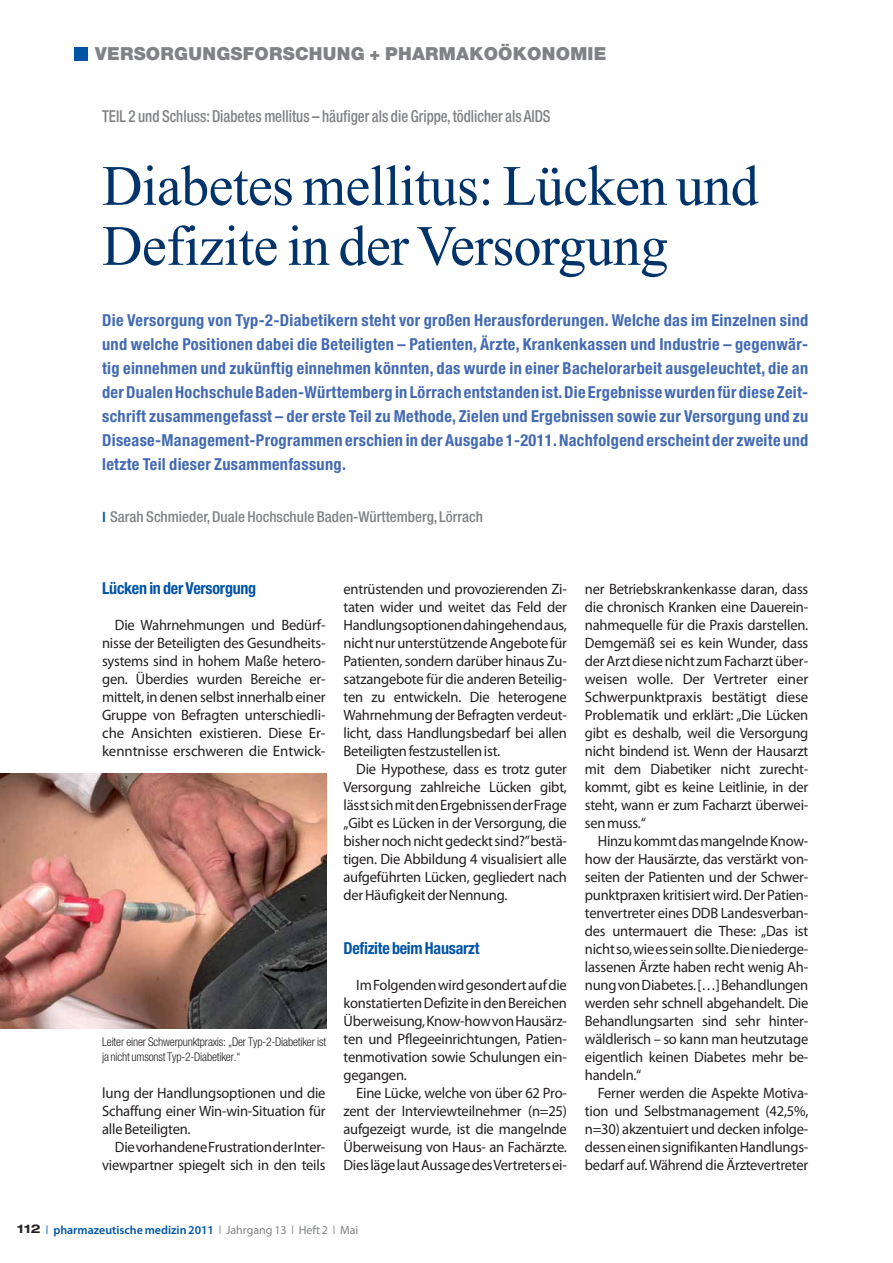
<style>
.page{position:relative;width:893px;height:1263px;background:#fff}
.page>*{position:absolute;margin:0;border:0;box-sizing:border-box;transform-origin:0 0}
.t1{font:57px/60px "Times New Roman";letter-spacing:-.01em;color:#003369}
.t2{font:900 18px "Helvetica Neue";letter-spacing:.015em;color:#808285}
.t3{font:700 condensed 16.5px/24px "Helvetica Neue";letter-spacing:.02em;color:#426ab3;text-align:justify}
.t4{font:500 condensed 16.5px "Helvetica Neue";color:#808285;scale:.9 1}
.t5{font:700 condensed 16.5px "Helvetica Neue";letter-spacing:-.015em;color:#0054a6}
.t6{font:15px/18px "Myriad Pro";letter-spacing:-.015em;color:#231f20;text-align:justify}
.t7{font:500 condensed 15px "Helvetica Neue";color:#808285}
.t8{font:300 condensed 12px/15px "Helvetica Neue";letter-spacing:-.015em;color:#231f20}
.t9{font:600 12px "Myriad Pro";color:#0054a6}
.s1{font-family:"Myriad Pro";font-weight:600;font-stretch:normal;color:#0054a6}
.s2{font-family:"Helvetica Neue";font-weight:700;font-stretch:expanded;color:#231f20}
.s3{font-family:"MS Gothic";font-weight:400}
.s4{font-family:"MS Gothic";font-weight:400;color:#808285}
.s5{font-weight:400;color:#808285}
</style>
<div class="page">
<div style="left:74px;top:47px;width:14px;height:14px;background:#0054a6"></div>
<img style="left:0;top:774px;width:326px;height:255px">
<p class="t2" style="left:95px;top:43px;width:513px">VERSORGUNGSFORSCHUNG + PHARMAKOÖKONOMIE</p>
<p class="t4" style="left:102px;top:107px;width:500px">TEIL 2 und Schluss: Diabetes mellitus – häufiger als die Grippe, tödlicher als AIDS</p>
<h1 class="t1" style="left:102px;top:155px;width:658px">Diabetes mellitus: Lücken und<br>Defizite in der Versorgung</h1>
<p class="t3" style="left:102px;top:308px;width:707px">Die Versorgung von Typ-2-Diabetikern steht vor großen Herausforderungen. Welche das im Einzelnen sind und welche Positionen dabei die Beteiligten – Patienten, Ärzte, Krankenkassen und Industrie – gegenwär&shy;tig einnehmen und zukünftig einnehmen könnten, das wurde in einer Bachelorarbeit ausgeleuchtet, die an der Dualen Hochschule Baden-Württemberg in Lörrach entstanden ist. Die Ergebnisse wurden für diese Zeit&shy;schrift zusammengefasst – der erste Teil zu Methode, Zielen und Ergebnissen sowie zur Versorgung und zu Disease-Management-Programmen erschien in der Ausgabe 1-2011. Nachfolgend erscheint der zweite und letzte Teil dieser Zusammenfassung.</p>
<p class="t7" style="left:102px;top:508px;width:382px"><span class="s1">I</span> Sarah Schmieder, Duale Hochschule Baden-Württemberg, Lörrach</p>
<p class="t5" style="left:102px;top:578px;width:156px">Lücken in der Versorgung</p>
<p class="t6" style="left:102px;top:616px;width:225px;text-indent:13px">Die Wahrnehmungen und Bedürf&shy;nisse der Beteiligten des Gesundheits&shy;systems sind in hohem Maße hetero&shy;gen. Überdies wurden Bereiche er&shy;mittelt, in denen selbst innerhalb einer Gruppe von Befragten unterschiedli&shy;che Ansichten existieren. Diese Er&shy;kenntnisse erschweren die Entwick-</p>
<p class="t8" style="left:102px;top:1034px;width:225px">Leiter einer Schwerpunktpraxis: „Der Typ-2-Diabetiker ist ja nicht umsonst Typ-2-Diabetiker.“</p>
<p class="t6" style="left:102px;top:1084px;width:225px">lung der Handlungsoptionen und die Schaffung einer Win-win-Situation für alle Beteiligten.</p>
<p class="t6" style="left:102px;top:1138px;width:225px;text-align:right">Die vorhandene Frustration der Inter&shy;viewpartner spiegelt sich in den teils</p>
<p class="t6" style="left:343px;top:580px;width:225px">entrüstenden und provozierenden Zi&shy;taten wider und weitet das Feld der Handlungsoptionen dahingehend aus, nicht nur unterstützende Angebote für Patienten, sondern darüber hinaus Zu&shy;satzangebote für die anderen Beteilig&shy;ten zu entwickeln. Die heterogene Wahrnehmung der Befragten verdeut&shy;licht, dass Handlungsbedarf bei allen Beteiligten festzustellen ist.</p>
<p class="t6" style="left:343px;top:760px;width:225px;text-indent:13px">Die Hypothese, dass es trotz guter Versorgung zahlreiche Lücken gibt, lässt sich mit den Ergebnissen der Frage „Gibt es Lücken in der Versorgung, die bisher noch nicht gedeckt sind?” bestä&shy;tigen. Die Abbildung 4 visualisiert alle aufgeführten Lücken, gegliedert nach der Häufigkeit der Nennung.</p>
<p class="t5" style="left:343px;top:938px;width:137px">Defizite beim Hausarzt</p>
<p class="t6" style="left:343px;top:976px;width:225px;text-indent:13px">Im Folgenden wird gesondert auf die konstatierten Defizite in den Bereichen Überweisung, Know-how von Hausärz&shy;ten und Pflegeeinrichtungen, Patien&shy;tenmotivation sowie Schulungen ein&shy;gegangen.</p>
<p class="t6" style="left:343px;top:1084px;width:225px;text-indent:13px">Eine Lücke, welche von über 62 Pro&shy;zent der Interviewteilnehmer (n=25) aufgezeigt wurde, ist die mangelnde Überweisung von Haus- an Fachärzte.<br>Dies läge laut Aussage des Vertreters ei-</p>
<p class="t6" style="left:585px;top:580px;width:225px">ner Betriebskrankenkasse daran, dass die chronisch Kranken eine Dauerein&shy;nahmequelle für die Praxis darstellen.<br>Demgemäß sei es kein Wunder, dass der Arzt diese nicht zum Facharzt über&shy;weisen wolle. Der Vertreter einer Schwerpunktpraxis bestätigt diese Problematik und erklärt: „Die Lücken gibt es deshalb, weil die Versorgung nicht bindend ist. Wenn der Hausarzt mit dem Diabetiker nicht zurecht&shy;kommt, gibt es keine Leitlinie, in der steht, wann er zum Facharzt überwei&shy;sen muss.“</p>
<p class="t6" style="left:585px;top:832px;width:225px;text-indent:13px">Hinzu kommt das mangelnde Know&shy;how der Hausärzte, das verstärkt von&shy;seiten der Patienten und der Schwer&shy;punktpraxen kritisiert wird. Der Patien&shy;tenvertreter eines DDB Landesverban&shy;des untermauert die These: „Das ist nicht so, wie es sein sollte. Die niederge&shy;lassenen Ärzte haben recht wenig Ah&shy;nung von Diabetes. […] Behandlungen werden sehr schnell abgehandelt. Die Behandlungsarten sind sehr hinter&shy;wäldlerisch – so kann man heutzutage eigentlich keinen Diabetes mehr be&shy;handeln.“</p>
<p class="t6" style="left:585px;top:1084px;width:225px;text-indent:13px">Ferner werden die Aspekte Motiva&shy;tion und Selbstmanagement (42,5%, n=30) akzentuiert und decken infolge&shy;dessen einen signifikanten Handlungs&shy;bedarf auf. Während die Ärztevertreter</p>
<p class="t9" style="left:17px;top:1222px;width:342px"><span class="s2">112</span><span class="s3">❘</span>pharmazeutische medizin 2011<span class="s4">❘</span><span class="s5">Jahrgang 13</span><span class="s4">❘</span><span class="s5">Heft 2</span><span class="s4">❘</span><span class="s5">Mai</span></p>
</div>
